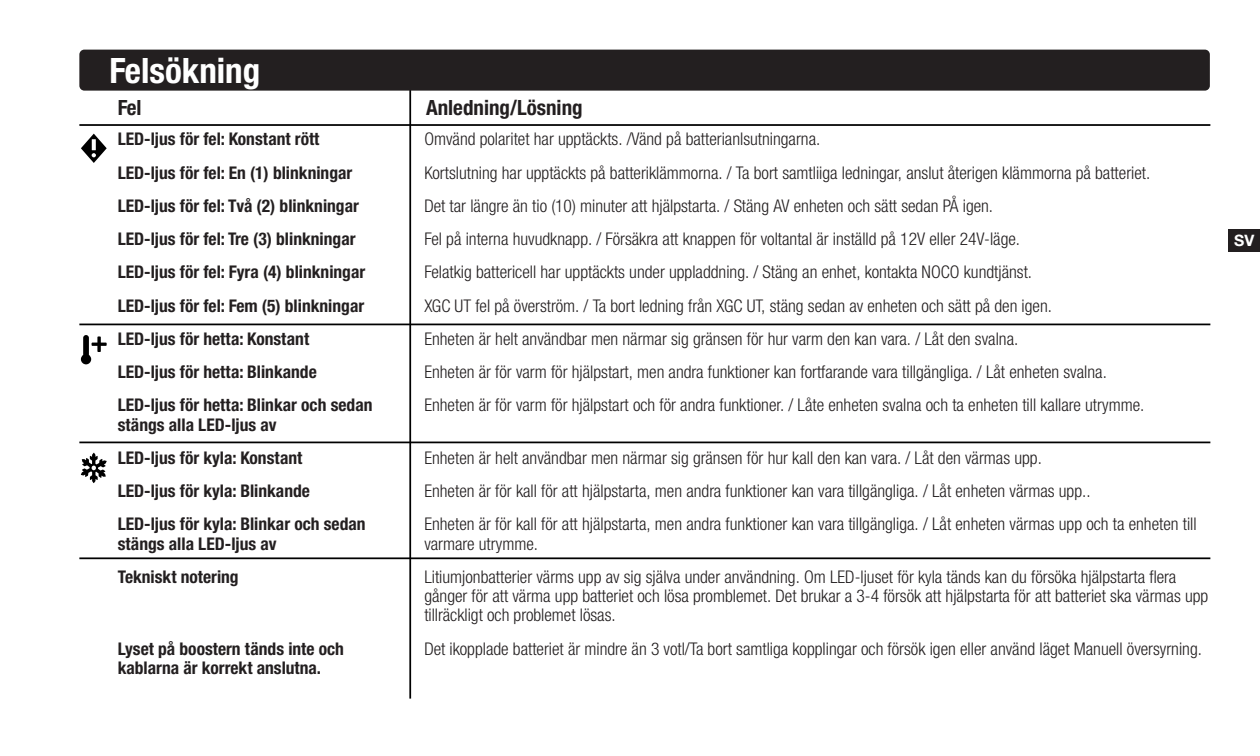
<style>
.page{position:relative;width:1260px;height:756px;background:#fff}
.page>*{position:absolute;margin:0;border:0;box-sizing:border-box;transform-origin:0 0}
.t1{font:700 condensed 35px "Helvetica Neue LTW1 G";color:#fff}
.t2{font:700 condensed 21px "Helvetica Neue LTW1 G";color:#231f20}
.t3{font:300 condensed 17.5px/19.2px "Helvetica Neue LTW1 G";color:#231f20}
.t4{font:700 condensed 17.5px/19.2px "Helvetica Neue LTW1 G";color:#231f20}
.t5{font:700 15.75px "Helvetica Neue LT Std";color:#fff}
</style>
<div class="page">
<hr style="left:79px;top:124px;width:1131px;height:2px;background:#000">
<hr style="left:79px;top:324px;width:1131px;height:1px;background:#000">
<hr style="left:79px;top:442px;width:1131px;height:1px;background:#000">
<hr style="left:409px;top:88px;width:2px;height:611px;background:#000">
<div style="left:79px;top:50px;width:1131px;height:41px;background:#231f20;border-radius:5px"></div>
<svg style="left:81px;top:335px;width:26px;height:29px"></svg>
<svg style="left:81px;top:453px;width:26px;height:30px"></svg>
<svg style="left:81px;top:134px;width:26px;height:29px"></svg>
<hr style="left:79px;top:557px;width:1131px;height:2px;background:#000">
<div style="left:1228px;top:229px;width:32px;height:23px;background:#231f20"></div>
<p class="t1" style="left:110px;top:49px;width:152px">Felsökning</p>
<p class="t2" style="left:118px;top:95px;width:25px">Fel</p>
<p class="t2" style="left:426px;top:95px;width:158px">Anledning/Lösning</p>
<p class="t4" style="left:118px;top:130px;width:203px">LED-ljus för fel: Konstant rött</p>
<p class="t4" style="left:118px;top:163px;width:236px">LED-ljus för fel: En (1) blinkningar</p>
<p class="t4" style="left:118px;top:196px;width:243px">LED-ljus för fel: Två (2) blinkningar</p>
<p class="t4" style="left:118px;top:229px;width:239px">LED-ljus för fel: Tre (3) blinkningar</p>
<p class="t4" style="left:118px;top:263px;width:249px">LED-ljus för fel: Fyra (4) blinkningar</p>
<p class="t4" style="left:118px;top:296px;width:248px">LED-ljus för fel: Fem (5) blinkningar</p>
<p class="t4" style="left:118px;top:329px;width:193px">LED-ljus för hetta: Konstant</p>
<p class="t4" style="left:118px;top:362px;width:201px">LED-ljus för hetta: Blinkande</p>
<p class="t4" style="left:118px;top:396px;width:256px">LED-ljus för hetta: Blinkar och sedan stängs alla LED-ljus av</p>
<p class="t4" style="left:118px;top:448px;width:186px">LED-ljus för kyla: Konstant</p>
<p class="t4" style="left:118px;top:481px;width:194px">LED-ljus för kyla: Blinkande</p>
<p class="t4" style="left:118px;top:515px;width:249px">LED-ljus för kyla: Blinkar och sedan stängs alla LED-ljus av</p>
<p class="t4" style="left:118px;top:567px;width:123px">Tekniskt notering</p>
<p class="t3" style="left:424px;top:130px;width:398px">Omvänd polaritet har upptäckts. /Vänd på batterianlsutningarna.</p>
<p class="t3" style="left:424px;top:163px;width:727px">Kortslutning har upptäckts på batteriklämmorna. / Ta bort samtliiga ledningar, anslut återigen klämmorna på batteriet.</p>
<p class="t3" style="left:424px;top:196px;width:570px">Det tar längre än tio (10) minuter att hjälpstarta. / Stäng AV enheten och sätt sedan PÅ igen.</p>
<p class="t3" style="left:424px;top:229px;width:597px">Fel på interna huvudknapp. / Försäkra att knappen för voltantal är inställd på 12V eller 24V-läge.</p>
<p class="t3" style="left:424px;top:263px;width:609px">Felatkig battericell har upptäckts under uppladdning. / Stäng an enhet, kontakta NOCO kundtjänst.</p>
<p class="t3" style="left:424px;top:296px;width:629px">XGC UT fel på överström. / Ta bort ledning från XGC UT, stäng sedan av enheten och sätt på den igen.</p>
<p class="t3" style="left:424px;top:329px;width:595px">Enheten är helt användbar men närmar sig gränsen för hur varm den kan vara. / Låt den svalna.</p>
<p class="t3" style="left:424px;top:362px;width:684px">Enheten är för varm för hjälpstart, men andra funktioner kan fortfarande vara tillgängliga. / Låt enheten svalna.</p>
<p class="t3" style="left:424px;top:396px;width:722px">Enheten är för varm för hjälpstart och för andra funktioner. / Låte enheten svalna och ta enheten till kallare utrymme.</p>
<p class="t3" style="left:424px;top:448px;width:619px">Enheten är helt användbar men närmar sig gränsen för hur kall den kan vara. / Låt den värmas upp.</p>
<p class="t3" style="left:424px;top:481px;width:668px">Enheten är för kall för att hjälpstarta, men andra funktioner kan vara tillgängliga. / Låt enheten värmas upp..</p>
<p class="t3" style="left:424px;top:515px;width:774px">Enheten är för kall för att hjälpstarta, men andra funktioner kan vara tillgängliga. / Låt enheten värmas upp och ta enheten till varmare utrymme.</p>
<p class="t3" style="left:424px;top:567px;width:786px">Litiumjonbatterier värms upp av sig själva under användning. Om LED-ljuset för kyla tänds kan du försöka hjälpstarta flera gånger för att värma upp batteriet och lösa promblemet. Det brukar a 3-4 försök att hjälpstarta för att batteriet ska värmas upp tillräckligt och problemet lösas.</p>
<p class="t3" style="left:424px;top:639px;width:779px">Det ikopplade batteriet är mindre än 3 votl/Ta bort samtliga kopplingar och försök igen eller använd läget Manuell översyrning.</p>
<p class="t4" style="left:118px;top:639px;width:228px">Lyset på boostern tänds inte och kablarna är korrekt anslutna.</p>
<p class="t5" style="left:1234px;top:231px;width:22px">SV</p>
</div>
